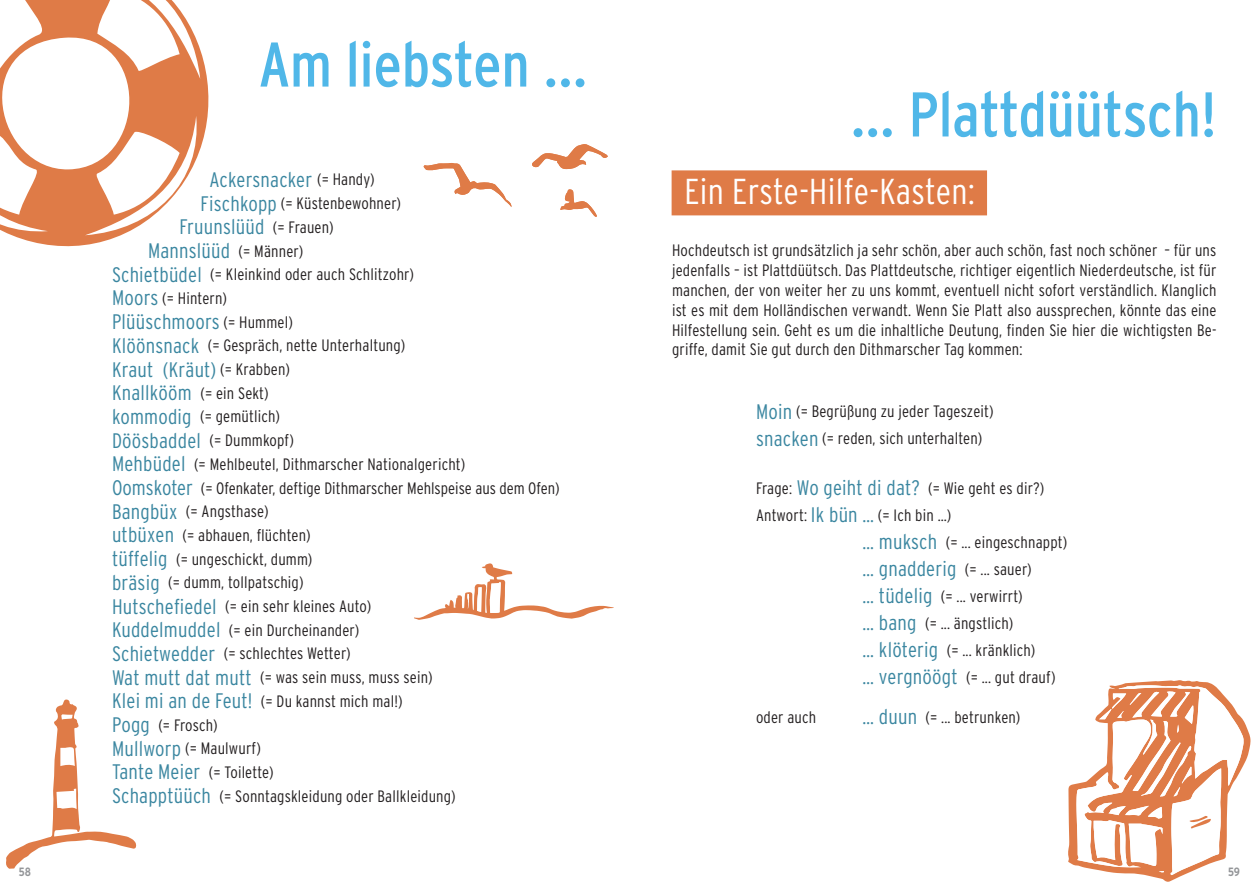
<style>
.page{position:relative;width:1259px;height:893px;background:#fff}
.page>*{position:absolute;margin:0;border:0;box-sizing:border-box;transform-origin:0 0}
.t1{font:condensed 63px "Interstate";color:#50b7e8}
.t2{font:300 condensed 36px "Interstate";letter-spacing:.01em;color:#fff}
.t3{font:300 condensed 21px/23.7px "Interstate";letter-spacing:.01em;color:#3a86a0}
.t4{font:300 condensed 16.5px/23.7px "Interstate";letter-spacing:.01em;color:#231f20}
.t5{font:700 condensed 12px "Interstate";color:#939598}
.s1{font-size:16.5px;color:#231f20}
.s2{font-size:21px;color:#3a86a0}
</style>
<div class="page">
<svg style="left:0;top:0;width:209px;height:247px"></svg>
<svg style="left:1068px;top:680px;width:182px;height:202px"></svg>
<svg style="left:532px;top:144px;width:76px;height:25px"></svg>
<svg style="left:423px;top:163px;width:88px;height:44px"></svg>
<svg style="left:560px;top:189px;width:37px;height:28px"></svg>
<svg style="left:414px;top:563px;width:200px;height:57px"></svg>
<svg style="left:6px;top:699px;width:130px;height:170px"></svg>
<div style="left:671px;top:170px;width:316px;height:45px;background:#df7b47"></div>
<h1 class="t1" style="left:259px;top:26px;width:330px">Am liebsten ...</h1>
<p class="t3" style="left:209px;top:167px;width:167px">Ackersnacker <span class="s1">(= Handy)</span></p>
<p class="t4" style="left:200px;top:191px;width:202px"><span class="s2">Fischkopp</span> (= Küstenbewohner)</p>
<p class="t3" style="left:148px;top:215px;width:187px;text-indent:32px">Fruunslüüd <span class="s1">(= Frauen)<br></span>Mannslüüd <span class="s1">(= Männer)</span></p>
<p class="t4" style="left:112px;top:262px;width:303px"><span class="s2">Schietbüdel</span> (= Kleinkind oder auch Schlitzohr)<br><span class="s2">Moors</span> (= Hintern)</p>
<p class="t3" style="left:112px;top:310px;width:182px">Plüüschmoors <span class="s1">(= Hummel)</span></p>
<p class="t4" style="left:112px;top:333px;width:295px"><span class="s2">Klöönsnack</span> (= Gespräch, nette Unterhaltung)</p>
<p class="t3" style="left:112px;top:357px;width:179px">Kraut (Kräut) <span class="s1">(= Krabben)</span></p>
<p class="t4" style="left:112px;top:381px;width:449px"><span class="s2">Knallkööm</span> (= ein Sekt)<br><span class="s2">kommodig</span> (= gemütlich)<br><span class="s2">Döösbaddel</span> (= Dummkopf)<br><span class="s2">Mehbüdel</span> (= Mehlbeutel, Dithmarscher Nationalgericht)<br><span class="s2">Oomskoter</span> (= Ofenkater, deftige Dithmarscher Mehlspeise aus dem Ofen)<br><span class="s2">Bangbüx</span> (= Angsthase)<br><span class="s2">utbüxen</span> (= abhauen, flüchten)<br><span class="s2">tüffelig</span> (= ungeschickt, dumm)<br><span class="s2">bräsig</span> (= dumm, tollpatschig)<br><span class="s2">Hutschefiedel</span> (= ein sehr kleines Auto)<br><span class="s2">Kuddelmuddel</span> (= ein Durcheinander)<br><span class="s2">Schietwedder</span> (= schlechtes Wetter)<br><span class="s2">Wat mutt dat mutt</span> (= was sein muss, muss sein)<br><span class="s2">Klei mi an de Feut!</span> (= Du kannst mich mal!)<br><span class="s2">Pogg</span> (= Frosch)<br><span class="s2">Mullworp</span> (= Maulwurf)<br><span class="s2">Tante Meier</span> (= Toilette)<br><span class="s2">Schapptüüch</span> (= Sonntagskleidung oder Ballkleidung)</p>
<h1 class="t1" style="left:850px;top:76px;width:367px">… Plattdüütsch!</h1>
<h2 class="t2" style="left:684px;top:170px;width:292px">Ein Erste-Hilfe-Kasten:</h2>
<p class="t4" style="left:672px;top:241px;width:546px;line-height:19.8px;text-align:justify">Hochdeutsch ist grundsätzlich ja sehr schön, aber auch schön, fast noch schöner – für uns jedenfalls – ist Plattdüütsch. Das Plattdeutsche, richtiger eigentlich Niederdeutsche, ist für manchen, der von weiter her zu uns kommt, eventuell nicht sofort verständlich. Klanglich ist es mit dem Holländischen verwandt. Wenn Sie Platt also aussprechen, könnte das eine Hilfestellung sein. Geht es um die inhaltliche Deutung, finden Sie hier die wichtigsten Be&shy;griffe, damit Sie gut durch den Dithmarscher Tag kommen:</p>
<p class="t4" style="left:756px;top:398px;width:239px;line-height:27px"><span class="s2">Moin</span> (= Begrüßung zu jeder Tageszeit) <span class="s2">snacken</span> (= reden, sich unterhalten)</p>
<p class="t4" style="left:756px;top:476px;width:290px">Frage: <span class="s2">Wo geiht di dat?</span> (= Wie geht es dir?)</p>
<p class="t4" style="left:756px;top:503px;width:197px">Antwort: <span class="s2">Ik bün …</span> (= Ich bin …)</p>
<p class="t4" style="left:862px;top:530px;width:206px"><span class="s2">… muksch</span> (= ... eingeschnappt)</p>
<p class="t4" style="left:862px;top:557px;width:171px"><span class="s2">… gnadderig</span> (= ... sauer)</p>
<p class="t4" style="left:862px;top:584px;width:162px"><span class="s2">… tüdelig</span> (= ... verwirrt)</p>
<p class="t4" style="left:862px;top:611px;width:152px"><span class="s2">… bang</span> (= ... ängstlich)</p>
<p class="t4" style="left:862px;top:638px;width:174px"><span class="s2">… klöterig</span> (= ... kränklich)</p>
<p class="t4" style="left:862px;top:665px;width:194px"><span class="s2">… vergnöögt</span> (= ... gut drauf)</p>
<p class="t4" style="left:756px;top:705px;width:62px">oder auch</p>
<p class="t4" style="left:862px;top:705px;width:159px"><span class="s2">… duun</span> (= ... betrunken)</p>
<p class="t5" style="left:19px;top:865px;width:14px">58</p>
<p class="t5" style="left:1228px;top:865px;width:13px">59</p>
</div>
